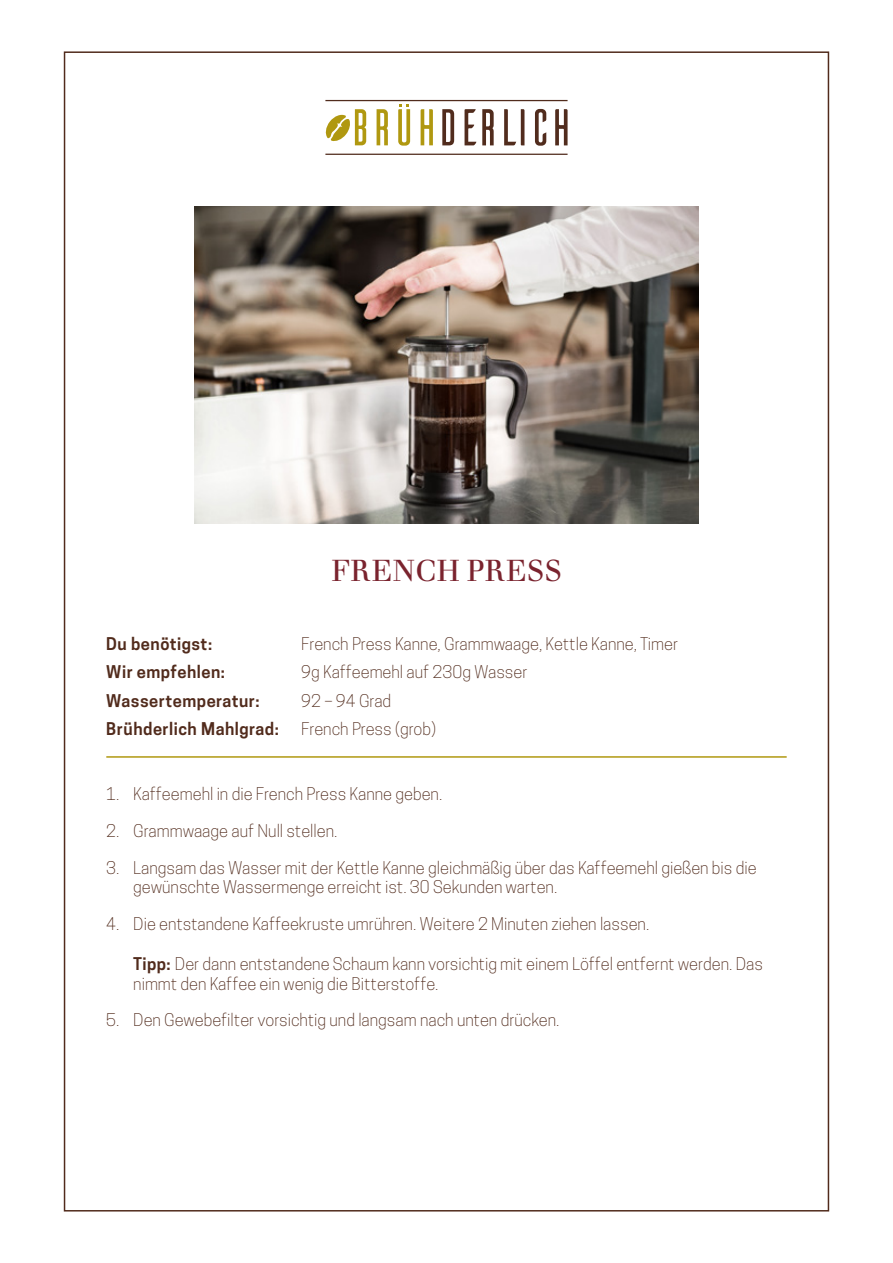
<style>
.page{position:relative;width:893px;height:1263px;background:#fff}
.page>*{position:absolute;margin:0;border:0;box-sizing:border-box;transform-origin:0 0}
.t1{font:30px "Walbaum Book Regular Os F";letter-spacing:.02em;color:#7a232e}
.t2{font:300 16.5px/19.8px "Cooper Hewitt";color:#512b1c}
.t3{font:600 16.5px "Cooper Hewitt";letter-spacing:.03em;color:#512b1c}
.s1{font-weight:600}
</style>
<div class="page">
<img style="left:195px;top:206px;width:503px;height:317px">
<hr style="left:106px;top:756px;width:681px;height:2px;background:#b09810">
<svg style="left:325px;top:104px;width:108px;height:42px"></svg>
<hr style="left:325px;top:100px;width:243px;height:1px;background:#512c1d">
<hr style="left:325px;top:154px;width:243px;height:1px;background:#512c1d">
<svg style="left:442px;top:109px;width:126px;height:37px"></svg>
<h1 class="t1" style="left:332px;top:553px;width:231px">FRENCH PRESS</h1>
<p class="t3" style="left:106px;top:634px;width:107px">Du benötigst:</p>
<p class="t2" style="left:301px;top:634px;width:378px">French Press Kanne, Grammwaage, Kettle Kanne, Timer</p>
<p class="t3" style="left:106px;top:662px;width:120px">Wir empfehlen:</p>
<p class="t2" style="left:301px;top:662px;width:228px">9g Kaffeemehl auf 230g Wasser</p>
<p class="t3" style="left:106px;top:691px;width:155px">Wassertemperatur:</p>
<p class="t2" style="left:301px;top:690px;width:91px">92 – 94 Grad</p>
<p class="t3" style="left:106px;top:719px;width:174px">Brühderlich Mahlgrad:</p>
<p class="t2" style="left:301px;top:719px;width:136px">French Press (grob)</p>
<p class="t2" style="left:106px;top:784px;width:337px">1. Kaffeemehl in die French Press Kanne geben.</p>
<p class="t2" style="left:106px;top:821px;width:233px">2. Grammwaage auf Null stellen.</p>
<p class="t2" style="left:133px;top:857px;width:625px;text-indent:-27px">3. Langsam das Wasser mit der Kettle Kanne gleichmäßig über das Kaffeemehl gießen bis die gewünschte Wassermenge erreicht ist. 30 Sekunden warten.</p>
<p class="t2" style="left:106px;top:914px;width:544px">4. Die entstandene Kaffeekruste umrühren. Weitere 2 Minuten ziehen lassen.</p>
<p class="t2" style="left:133px;top:954px;width:631px"><span class="s1">Tipp:</span> Der dann entstandene Schaum kann vorsichtig mit einem Löffel entfernt werden. Das nimmt den Kaffee ein wenig die Bitterstoffe.</p>
<p class="t2" style="left:106px;top:1010px;width:455px">5. Den Gewebefilter vorsichtig und langsam nach unten drücken.</p>
</div>
